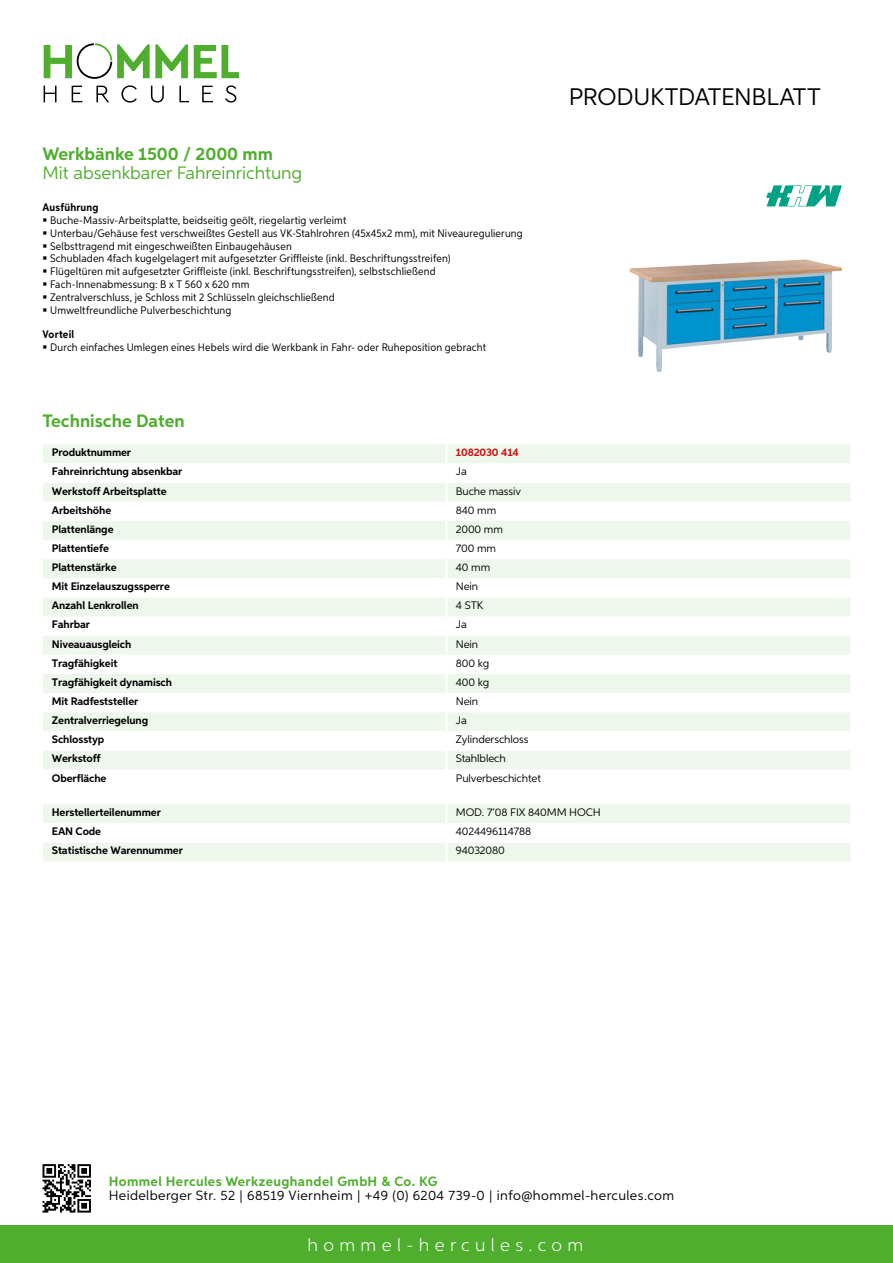
<style>
.page{position:relative;width:893px;height:1263px;background:#fff}
.page>*{position:absolute;margin:0;border:0;box-sizing:border-box;transform-origin:0 0}
.t1{font:24px "Aspira";letter-spacing:-.01em;color:#000}
.t2{font:700 18px "Aspira";color:#50ae2f}
.t3{font:18px "Aspira";color:#50ae2f}
.t4{font:300 18px "Aspira";letter-spacing:.3em;color:#fff}
.t5{font:13.5px "Aspira";letter-spacing:.03em;color:#000}
.t6{font:700 13.5px "Aspira";letter-spacing:.03em;color:#50ae2f}
.t7{font:10.95px/12.8px "Aspira Nar";letter-spacing:.015em;color:#000}
.t8{font:700 10.95px "Aspira";letter-spacing:-.01em;color:#000}
.t9{font:10.95px "Aspira";letter-spacing:-.01em;color:#000}
.t10{font:700 10.95px "Aspira Nar";letter-spacing:.02em;color:#000}
.t11{font:700 10.95px "Aspira";letter-spacing:-.01em;color:#cd1013}
</style>
<div class="page">
<div style="left:0;top:1226px;width:893px;height:37px;background:#50ae2f"></div>
<svg style="left:43px;top:1164px;width:48px;height:48px"></svg>
<svg style="left:194px;top:45px;width:45px;height:33px"></svg>
<svg style="left:44px;top:43px;width:144px;height:36px"></svg>
<svg style="left:44px;top:86px;width:13px;height:16px"></svg>
<svg style="left:72px;top:86px;width:10px;height:16px"></svg>
<svg style="left:96px;top:86px;width:13px;height:16px"></svg>
<svg style="left:121px;top:85px;width:16px;height:18px"></svg>
<svg style="left:151px;top:86px;width:13px;height:17px"></svg>
<svg style="left:179px;top:86px;width:10px;height:16px"></svg>
<svg style="left:202px;top:86px;width:11px;height:16px"></svg>
<svg style="left:225px;top:85px;width:11px;height:18px"></svg>
<div style="left:43px;top:444px;width:807px;height:19px;background:#eef7eb"></div>
<svg style="left:43px;top:483px;width:807px;height:286px;fill:#eef7eb"></svg>
<hr style="left:445px;top:444px;width:3px;height:19px;background:#fff">
<hr style="left:445px;top:483px;width:3px;height:19px;background:#fff">
<hr style="left:445px;top:502px;width:3px;height:19px;background:#fff">
<hr style="left:445px;top:521px;width:3px;height:19px;background:#fff">
<hr style="left:445px;top:540px;width:3px;height:19px;background:#fff">
<hr style="left:445px;top:559px;width:3px;height:19px;background:#fff">
<hr style="left:445px;top:578px;width:3px;height:19px;background:#fff">
<hr style="left:445px;top:597px;width:3px;height:20px;background:#fff">
<hr style="left:445px;top:617px;width:3px;height:19px;background:#fff">
<hr style="left:445px;top:636px;width:3px;height:19px;background:#fff">
<hr style="left:445px;top:655px;width:3px;height:19px;background:#fff">
<hr style="left:445px;top:674px;width:3px;height:19px;background:#fff">
<hr style="left:445px;top:693px;width:3px;height:19px;background:#fff">
<hr style="left:445px;top:712px;width:3px;height:19px;background:#fff">
<hr style="left:445px;top:731px;width:3px;height:19px;background:#fff">
<hr style="left:445px;top:750px;width:3px;height:20px;background:#fff">
<svg style="left:43px;top:804px;width:807px;height:57px"></svg>
<hr style="left:445px;top:842px;width:3px;height:19px;background:#fff">
<img style="left:629px;top:259px;width:175px;height:113px">
<svg style="left:766px;top:185px;width:76px;height:21px"></svg>
<h2 class="t2" style="left:43px;top:142px;width:232px">Werkbänke 1500 / 2000 mm</h2>
<h2 class="t3" style="left:43px;top:162px;width:261px">Mit absenkbarer Fahreinrichtung</h2>
<p class="t10" style="left:43px;top:201px;width:58px">Ausführung</p>
<p class="t7" style="left:50px;top:214px;width:474px">Buche-Massiv-Arbeitsplatte, beidseitig geölt, riegelartig verleimt<br>Unterbau/Gehäuse fest verschweißtes Gestell aus VK-Stahlrohren (45x45x2 mm), mit Niveauregulierung Selbsttragend mit eingeschweißten Einbaugehäusen<br>Schubladen 4fach kugelgelagert mit aufgesetzter Griffleiste (inkl. Beschriftungsstreifen)<br>Flügeltüren mit aufgesetzter Griffleiste (inkl. Beschriftungsstreifen), selbstschließend Fach-Innenabmessung: B x T 560 x 620 mm<br>Zentralverschluss, je Schloss mit 2 Schlüsseln gleichschließend<br>Umweltfreundliche Pulverbeschichtung</p>
<p class="t10" style="left:43px;top:327px;width:33px">Vorteil</p>
<p class="t7" style="left:50px;top:340px;width:437px">Durch einfaches Umlegen eines Hebels wird die Werkbank in Fahr- oder Ruheposition gebracht</p>
<h1 class="t1" style="left:569px;top:82px;width:253px">Produktdatenblatt</h1>
<h2 class="t2" style="left:43px;top:410px;width:144px">Technische Daten</h2>
<p class="t8" style="left:52px;top:446px;width:81px">Produktnummer</p>
<p class="t11" style="left:456px;top:446px;width:65px">1082030 414</p>
<p class="t8" style="left:52px;top:465px;width:132px">Fahreinrichtung absenkbar</p>
<p class="t9" style="left:456px;top:465px;width:13px">Ja</p>
<p class="t8" style="left:52px;top:484px;width:116px">Werkstoff Arbeitsplatte</p>
<p class="t9" style="left:456px;top:484px;width:67px">Buche massiv</p>
<p class="t8" style="left:52px;top:503px;width:61px">Arbeitshöhe</p>
<p class="t9" style="left:456px;top:503px;width:42px">840 mm</p>
<p class="t8" style="left:52px;top:522px;width:63px">Plattenlänge</p>
<p class="t9" style="left:456px;top:522px;width:49px">2000 mm</p>
<p class="t8" style="left:52px;top:541px;width:59px">Plattentiefe</p>
<p class="t9" style="left:456px;top:541px;width:42px">700 mm</p>
<p class="t8" style="left:52px;top:561px;width:67px">Plattenstärke</p>
<p class="t9" style="left:456px;top:561px;width:36px">40 mm</p>
<p class="t8" style="left:52px;top:580px;width:120px">Mit Einzelauszugssperre</p>
<p class="t9" style="left:456px;top:580px;width:24px">Nein</p>
<p class="t8" style="left:52px;top:599px;width:88px">Anzahl Lenkrollen</p>
<p class="t9" style="left:456px;top:599px;width:23px">4 STK</p>
<p class="t8" style="left:52px;top:618px;width:40px">Fahrbar</p>
<p class="t9" style="left:456px;top:618px;width:13px">Ja</p>
<p class="t8" style="left:52px;top:637px;width:81px">Niveauausgleich</p>
<p class="t9" style="left:456px;top:637px;width:24px">Nein</p>
<p class="t8" style="left:52px;top:656px;width:67px">Tragfähigkeit</p>
<p class="t9" style="left:456px;top:656px;width:35px">800 kg</p>
<p class="t8" style="left:52px;top:675px;width:122px">Tragfähigkeit dynamisch</p>
<p class="t9" style="left:456px;top:675px;width:35px">400 kg</p>
<p class="t8" style="left:52px;top:694px;width:88px">Mit Radfeststeller</p>
<p class="t9" style="left:456px;top:694px;width:24px">Nein</p>
<p class="t8" style="left:52px;top:714px;width:98px">Zentralverriegelung</p>
<p class="t9" style="left:456px;top:714px;width:13px">Ja</p>
<p class="t8" style="left:52px;top:733px;width:54px">Schlosstyp</p>
<p class="t9" style="left:456px;top:733px;width:74px">Zylinderschloss</p>
<p class="t8" style="left:52px;top:752px;width:50px">Werkstoff</p>
<p class="t9" style="left:456px;top:752px;width:51px">Stahlblech</p>
<p class="t8" style="left:52px;top:771px;width:56px">Oberfläche</p>
<p class="t9" style="left:456px;top:771px;width:87px">Pulverbeschichtet</p>
<p class="t8" style="left:52px;top:806px;width:111px">Herstellerteilenummer</p>
<p class="t9" style="left:456px;top:806px;width:146px">MOD. 7‘08 FIX 840MM HOCH</p>
<p class="t8" style="left:52px;top:825px;width:51px">EAN Code</p>
<p class="t9" style="left:456px;top:825px;width:77px">4024496114788</p>
<p class="t8" style="left:52px;top:844px;width:132px">Statistische Warennummer</p>
<p class="t9" style="left:456px;top:844px;width:51px">94032080</p>
<p class="t6" style="left:109px;top:1172px;width:330px">Hommel Hercules Werkzeughandel GmbH &amp; Co. KG</p>
<p class="t5" style="left:109px;top:1187px;width:567px">Heidelberger Str. 52 | 68519 Viernheim | +49 (0) 6204 739-0 | info@hommel-hercules.com</p>
<h2 class="t4" style="left:307px;top:1234px;width:277px">hommel-hercules.com</h2>
</div>
